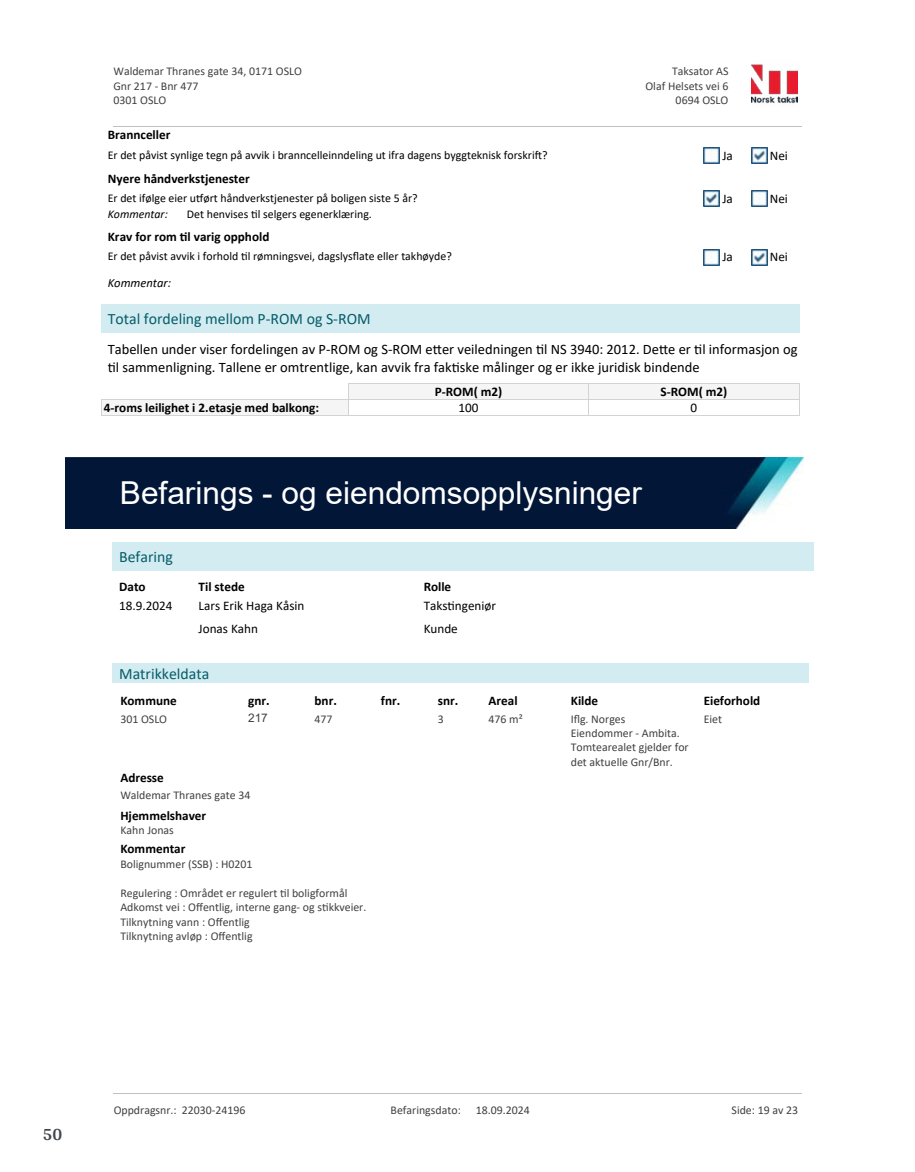
<style>
.page{position:relative;width:915px;height:1172px;background:#fff}
.page>*{position:absolute;margin:0;border:0;box-sizing:border-box;transform-origin:0 0}
.t1{font:31.65px "Arial";color:#fff}
.t2{font:700 18px "Arya";color:#414749}
.t3{font:15.75px "Calibri";color:#065c69}
.t4{font:14.55px/17.7px "Calibri";color:#000}
.t5{font:700 13.2px "Calibri";color:#000}
.t6{font:13.2px "Calibri";color:#000}
.t7{font:italic 12.45px "Calibri";color:#000}
.t8{font:11.85px/14.4px "Calibri";color:#404040}
.t9{font:11.85px "Calibri";color:#000}
.t10{font:italic 11.85px "Calibri";color:#000}
.t11{font:11.85px "Arial";color:#404040}
</style>
<div class="page">
<div style="left:113px;top:542px;width:700px;height:29px;background:#d3ecf1"></div>
<div style="left:113px;top:663px;width:696px;height:20px;background:#d3ecf1"></div>
<img style="left:65px;top:458px;width:738px;height:71px">
<img style="left:703px;top:147px;width:16px;height:16px">
<img style="left:751px;top:147px;width:15px;height:16px">
<img style="left:703px;top:191px;width:16px;height:16px">
<img style="left:751px;top:191px;width:15px;height:16px">
<img style="left:703px;top:249px;width:16px;height:16px">
<img style="left:751px;top:249px;width:15px;height:16px">
<div style="left:348px;top:384px;width:240px;height:16px;background:#f5f5f5"></div>
<hr style="left:348px;top:384px;width:240px;height:1px;background:#d3d3d3">
<div style="left:588px;top:384px;width:211px;height:16px;background:#f5f5f5"></div>
<hr style="left:588px;top:384px;width:211px;height:1px;background:#d3d3d3">
<div style="left:101px;top:400px;width:247px;height:16px;background:#f5f5f5"></div>
<svg style="left:101px;top:401px;width:1px;height:15px"></svg>
<hr style="left:101px;top:400px;width:247px;height:1px;background:#d3d3d3">
<hr style="left:101px;top:416px;width:247px;height:1px;background:#d3d3d3">
<svg style="left:348px;top:385px;width:1px;height:31px"></svg>
<hr style="left:348px;top:400px;width:240px;height:1px;background:#d3d3d3">
<hr style="left:348px;top:416px;width:240px;height:1px;background:#d3d3d3">
<svg style="left:588px;top:385px;width:1px;height:31px"></svg>
<svg style="left:799px;top:384px;width:1px;height:32px"></svg>
<hr style="left:588px;top:400px;width:211px;height:1px;background:#d3d3d3">
<hr style="left:588px;top:416px;width:211px;height:1px;background:#d3d3d3">
<div style="left:101px;top:304px;width:698px;height:29px;background:#d3ecf1"></div>
<img style="left:751px;top:64px;width:46px;height:40px">
<hr style="left:113px;top:127px;width:688px;height:1px;background:#c0c0c0">
<hr style="left:113px;top:1093px;width:688px;height:1px;background:#c0c0c0">
<p class="t8" style="left:113px;top:64px;width:190px">Waldemar Thranes gate 34, 0171 OSLO<br>Gnr 217 - Bnr 477<br>0301 OSLO</p>
<p class="t8" style="left:671px;top:64px;width:58px">Taksator AS</p>
<p class="t8" style="left:645px;top:78px;width:84px">Olaf Helsets vei 6</p>
<p class="t8" style="left:675px;top:93px;width:54px">0694 OSLO</p>
<p class="t5" style="left:108px;top:126px;width:64px">Brannceller</p>
<p class="t9" style="left:108px;top:147px;width:441px">Er det påvist synlige tegn på avvik i branncelleinndeling ut ifra dagens byggteknisk forskri昀琀?</p>
<p class="t6" style="left:722px;top:147px;width:12px">Ja</p>
<p class="t6" style="left:769px;top:147px;width:20px">Nei</p>
<p class="t5" style="left:108px;top:169px;width:143px">Nyere håndverkstjenester</p>
<p class="t9" style="left:187px;top:206px;width:186px">Det henvises 琀椀l selgers egenerklæring.</p>
<p class="t9" style="left:108px;top:248px;width:345px">Er det påvist avvik i forhold 琀椀l rømningsvei, dagslys昀氀ate eller takhøyde?</p>
<p class="t6" style="left:722px;top:248px;width:12px">Ja</p>
<p class="t6" style="left:769px;top:248px;width:20px">Nei</p>
<p class="t9" style="left:108px;top:190px;width:311px">Er det ifølge eier u琀昀ørt håndverkstjenester på boligen siste 5 år?</p>
<p class="t6" style="left:722px;top:190px;width:12px">Ja</p>
<p class="t6" style="left:769px;top:190px;width:20px">Nei</p>
<p class="t10" style="left:108px;top:206px;width:62px">Kommentar:</p>
<p class="t5" style="left:108px;top:227px;width:163px">Krav for rom 琀椀l varig opphold</p>
<p class="t7" style="left:108px;top:274px;width:65px">Kommentar:</p>
<h3 class="t3" style="left:108px;top:308px;width:264px">Total fordeling mellom P-ROM og S-ROM</h3>
<p class="t4" style="left:108px;top:340px;width:691px">Tabellen under viser fordelingen av P-ROM og S-ROM e琀琀er veiledningen 琀椀l NS 3940: 2012. De琀琀e er 琀椀l informasjon og琀椀l sammenligning. Tallene er omtrentlige, kan avvik fra fak琀椀ske målinger og er ikke juridisk bindende</p>
<p class="t5" style="left:434px;top:382px;width:69px">P-ROM( m2)</p>
<p class="t5" style="left:660px;top:382px;width:68px">S-ROM( m2)</p>
<p class="t5" style="left:104px;top:399px;width:217px">4-roms leilighet i 2.etasje med balkong:</p>
<p class="t6" style="left:458px;top:399px;width:22px">100</p>
<p class="t6" style="left:690px;top:399px;width:8px">0</p>
<h1 class="t1" style="left:120px;top:471px;width:523px">Befarings - og eiendomsopplysninger</h1>
<h3 class="t3" style="left:119px;top:546px;width:55px">Befaring</h3>
<p class="t5" style="left:119px;top:577px;width:28px">Dato</p>
<p class="t5" style="left:198px;top:577px;width:48px">Til stede</p>
<p class="t5" style="left:423px;top:577px;width:29px">Rolle</p>
<p class="t6" style="left:119px;top:596px;width:55px">18.9.2024</p>
<p class="t6" style="left:198px;top:596px;width:107px">Lars Erik Haga Kåsin</p>
<p class="t6" style="left:423px;top:596px;width:74px">Taks琀椀ngeniør</p>
<p class="t6" style="left:198px;top:620px;width:61px">Jonas Kahn</p>
<p class="t6" style="left:423px;top:620px;width:36px">Kunde</p>
<h3 class="t3" style="left:119px;top:662px;width:91px">Matrikkeldata</h3>
<p class="t5" style="left:120px;top:691px;width:58px">Kommune</p>
<p class="t8" style="left:120px;top:711px;width:48px">301 OSLO</p>
<p class="t5" style="left:381px;top:691px;width:21px">fnr.</p>
<p class="t5" style="left:438px;top:691px;width:22px">snr.</p>
<p class="t8" style="left:438px;top:711px;width:8px">3</p>
<p class="t5" style="left:314px;top:691px;width:24px">bnr.</p>
<p class="t8" style="left:314px;top:711px;width:20px">477</p>
<p class="t5" style="left:488px;top:691px;width:30px">Areal</p>
<p class="t8" style="left:488px;top:711px;width:36px">476 m²</p>
<p class="t5" style="left:248px;top:691px;width:23px">gnr.</p>
<p class="t11" style="left:248px;top:710px;width:21px">217</p>
<p class="t5" style="left:120px;top:768px;width:45px">Adresse</p>
<p class="t8" style="left:120px;top:788px;width:131px">Waldemar Thranes gate 34</p>
<p class="t5" style="left:120px;top:806px;width:87px">Hjemmelshaver</p>
<p class="t8" style="left:120px;top:823px;width:55px">Kahn Jonas</p>
<p class="t5" style="left:120px;top:839px;width:67px">Kommentar</p>
<p class="t8" style="left:120px;top:856px;width:134px">Bolignummer (SSB) : H0201</p>
<p class="t8" style="left:120px;top:885px;width:247px">Regulering : Området er regulert 琀椀l boligformål Adkomst vei : O昀昀entlig, interne gang- og s琀椀kkveier.<br>Tilknytning vann : O昀昀entlig<br>Tilknytning avløp : O昀昀entlig</p>
<p class="t5" style="left:570px;top:691px;width:29px">Kilde</p>
<p class="t8" style="left:570px;top:711px;width:119px">I昀氀g. Norges<br>Eiendommer - Ambita.<br>Tomtearealet gjelder for det aktuelle Gnr/Bnr.</p>
<p class="t5" style="left:703px;top:691px;width:58px">Eieforhold</p>
<p class="t8" style="left:703px;top:711px;width:20px">Eiet</p>
<h2 class="t2" style="left:43px;top:1123px;width:21px">50</h2>
<p class="t8" style="left:114px;top:1103px;width:133px">Oppdragsnr.: 22030-24196</p>
<p class="t8" style="left:390px;top:1103px;width:72px">Befaringsdato:</p>
<p class="t8" style="left:475px;top:1103px;width:55px">18.09.2024</p>
<p class="t8" style="left:731px;top:1103px;width:68px">Side: 19 av 23</p>
</div>
